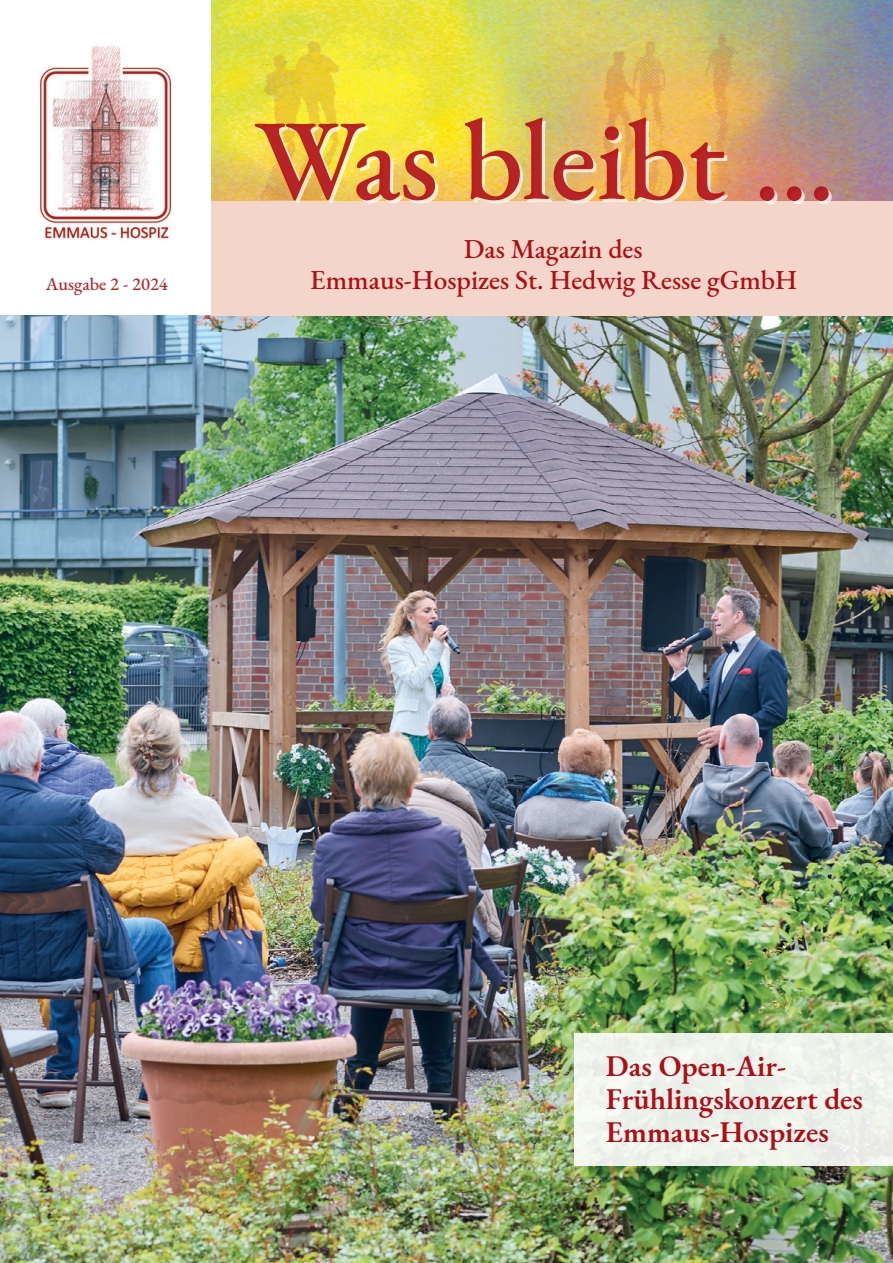
<style>
.page{position:relative;width:893px;height:1263px;background:#fff}
.page>*{position:absolute;margin:0;border:0;box-sizing:border-box;transform-origin:0 0}
.t1{font:500 115.05px "EB Garamond";letter-spacing:-.005em;color:#b00d15}
.t2{font:600 30px/33px "EB Garamond";color:#b00d15}
.t3{font:500 27.3px "EB Garamond";color:#b00d15}
.t4{font:500 18px "EB Garamond";color:#b00d15}
</style>
<div class="page">
<img style="left:0;top:316px;width:893px;height:947px">
<div style="left:211px;top:198px;width:682px;height:118px;background:#f3d6c9"></div>
<img style="left:211px;top:0;width:682px;height:201px">
<img style="left:261px;top:11px;width:160px;height:188px">
<img style="left:593px;top:25px;width:162px;height:176px">
<img style="left:40px;top:45px;width:132px;height:195px">
<div style="left:575px;top:1033px;width:318px;height:133px;background:#eef3eb"></div>
<p class="t4" style="left:46px;top:272px;width:124px">Ausgabe 2 - 2024</p>
<h1 class="t1" style="left:255px;top:83px;width:582px">Was bleibt …</h1>
<p class="t3" style="left:464px;top:231px;width:180px">Das Magazin des</p>
<p class="t3" style="left:310px;top:262px;width:488px">Emmaus-Hospizes St. Hedwig Resse gGmbH</p>
<p class="t2" style="left:606px;top:1049px;width:259px">Das Open-Air-<br>Frühlingskonzert des<br>Emmaus-Hospizes</p>
</div>
